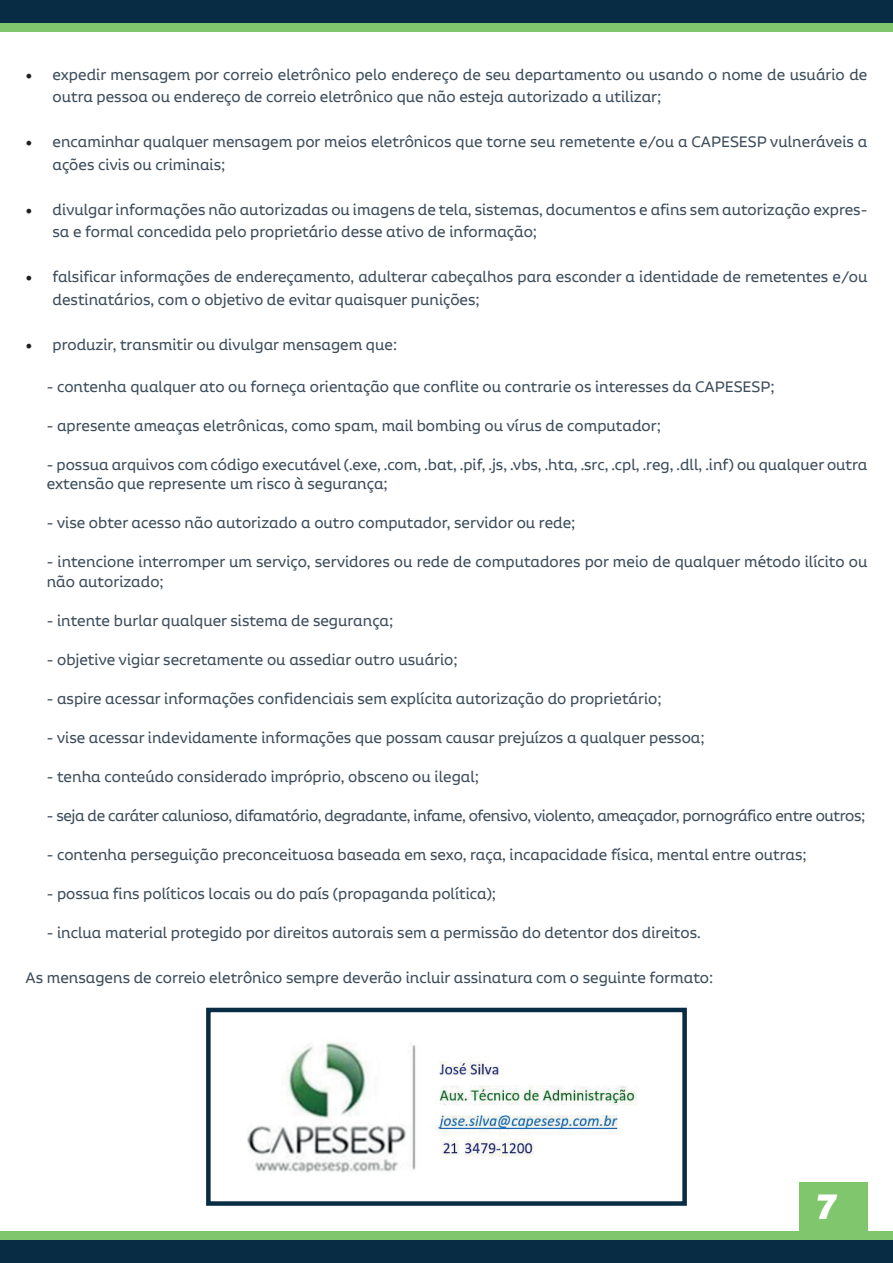
<style>
.page{position:relative;width:893px;height:1263px;background:#fff}
.page>*{position:absolute;margin:0;border:0;box-sizing:border-box;transform-origin:0 0}
.t1{font:italic 900 42px "Aalto Sans Essential Alt";color:#fff}
.t2{font:18px/22.5px "Aalto Sans Essential Alt";color:#3d4d5b}
.t3{font:18px "Aalto Sans Essential Alt";letter-spacing:-.02em;color:#3d4d5b}
.s1{font-family:"Minion Pro";color:#231f20}
</style>
<div class="page">
<div style="left:0;top:1235px;width:893px;height:28px;background:#092c45"></div>
<div style="left:0;top:0;width:893px;height:28px;background:#092c45"></div>
<div style="left:0;top:1231px;width:893px;height:9px;background:#7fc66c"></div>
<div style="left:0;top:23px;width:893px;height:9px;background:#7fc66c"></div>
<div style="left:799px;top:1182px;width:68px;height:53px;background:#7fc66c"></div>
<img style="left:247px;top:1041px;width:390px;height:132px">
<div style="left:206px;top:1008px;width:481px;height:198px;border:4px solid #092c45"></div>
<p class="t2" style="left:53px;top:63px;width:816px;text-indent:-27px"><span class="s1">•</span> expedir mensagem por correio eletrônico pelo endereço de seu departamento ou usando o nome de usuário de outra pessoa ou endereço de correio eletrônico que não esteja autorizado a utilizar;</p>
<p class="t2" style="left:53px;top:130px;width:816px;text-indent:-27px"><span class="s1">•</span> encaminhar qualquer mensagem por meios eletrônicos que torne seu remetente e/ou a CAPESESP vulneráveis a ações civis ou criminais;</p>
<p class="t2" style="left:53px;top:198px;width:816px;text-indent:-27px"><span class="s1">•</span> divulgar informações não autorizadas ou imagens de tela, sistemas, documentos e afins sem autorização expres&shy;sa e formal concedida pelo proprietário desse ativo de informação;</p>
<p class="t2" style="left:53px;top:265px;width:816px;text-indent:-27px"><span class="s1">•</span> falsificar informações de endereçamento, adulterar cabeçalhos para esconder a identidade de remetentes e/ou destinatários, com o objetivo de evitar quaisquer punições;</p>
<p class="t2" style="left:26px;top:333px;width:373px"><span class="s1">•</span> produzir, transmitir ou divulgar mensagem que:</p>
<p class="t2" style="left:47px;top:375px;width:729px">- contenha qualquer ato ou forneça orientação que conflite ou contrarie os interesses da CAPESESP;</p>
<p class="t2" style="left:47px;top:414px;width:616px">- apresente ameaças eletrônicas, como spam, mail bombing ou vírus de computador;</p>
<p class="t2" style="left:47px;top:454px;width:822px;line-height:19.5px">- possua arquivos com código executável (.exe, .com, .bat, .pif, .js, .vbs, .hta, .src, .cpl, .reg, .dll, .inf) ou qualquer outra extensão que represente um risco à segurança;</p>
<p class="t2" style="left:47px;top:511px;width:530px">- vise obter acesso não autorizado a outro computador, servidor ou rede;</p>
<p class="t2" style="left:47px;top:552px;width:822px;line-height:19.5px">- intencione interromper um serviço, servidores ou rede de computadores por meio de qualquer método ilícito ou não autorizado;</p>
<p class="t2" style="left:47px;top:609px;width:348px">- intente burlar qualquer sistema de segurança;</p>
<p class="t2" style="left:47px;top:648px;width:412px">- objetive vigiar secretamente ou assediar outro usuário;</p>
<p class="t2" style="left:47px;top:687px;width:616px">- aspire acessar informações confidenciais sem explícita autorização do proprietário;</p>
<p class="t2" style="left:47px;top:726px;width:659px">- vise acessar indevidamente informações que possam causar prejuízos a qualquer pessoa;</p>
<p class="t2" style="left:47px;top:765px;width:434px">- tenha conteúdo considerado impróprio, obsceno ou ilegal;</p>
<p class="t3" style="left:47px;top:806px;width:820px">- seja de caráter calunioso, difamatório, degradante, infame, ofensivo, violento, ameaçador, pornográfico entre outros;</p>
<p class="t2" style="left:47px;top:843px;width:761px">- contenha perseguição preconceituosa baseada em sexo, raça, incapacidade física, mental entre outras;</p>
<p class="t2" style="left:47px;top:882px;width:451px">- possua fins políticos locais ou do país (propaganda política);</p>
<p class="t2" style="left:47px;top:921px;width:655px">- inclua material protegido por direitos autorais sem a permissão do detentor dos direitos.</p>
<p class="t2" style="left:26px;top:966px;width:689px">As mensagens de correio eletrônico sempre deverão incluir assinatura com o seguinte formato:</p>
<h1 class="t1" style="left:816px;top:1182px;width:22px">7</h1>
</div>
